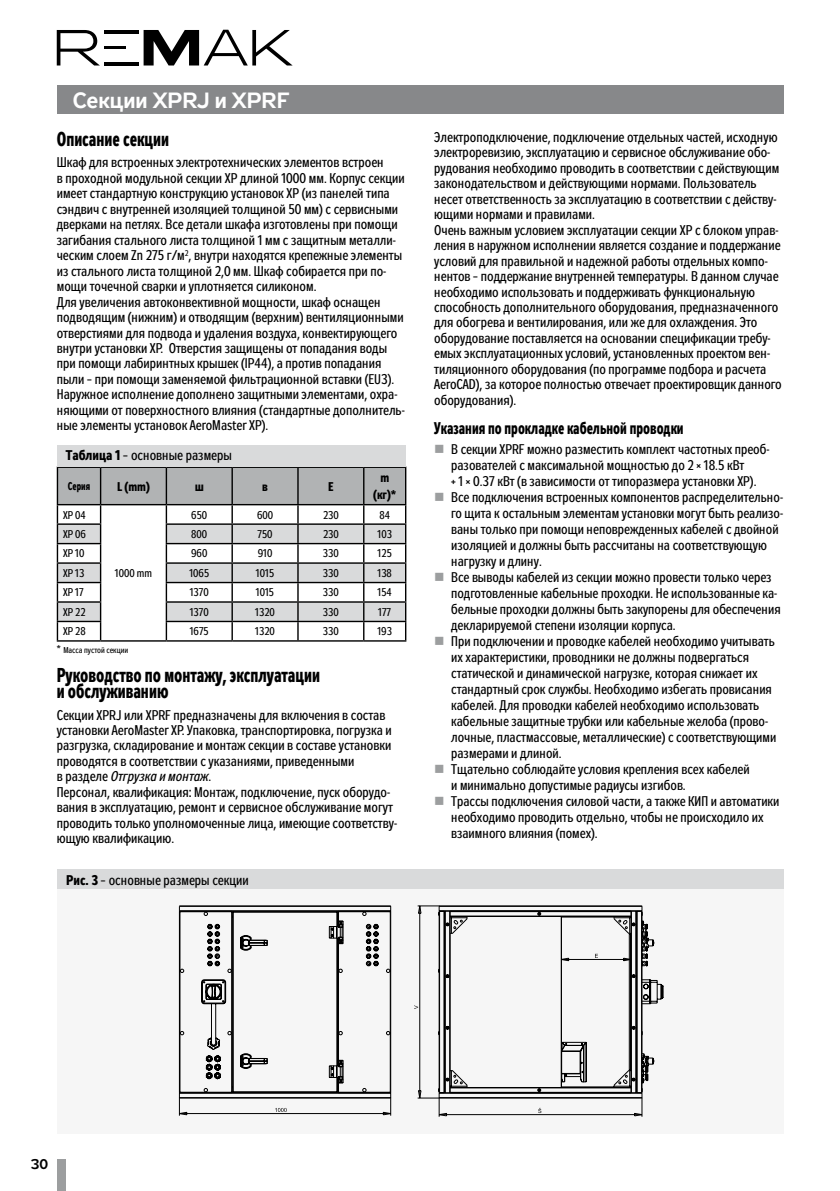
<style>
.page{position:relative;width:840px;height:1191px;background:#fff}
.page>*{position:absolute;margin:0;border:0;box-sizing:border-box;transform-origin:0 0}
.t1{font:700 22px "Zeppelin 31";color:#fff}
.t2{font:700 condensed 20px/16px "Zeppelin";color:#000;scale:.85 1}
.t3{font:700 condensed 16.8px "Zeppelin";color:#000;scale:.85 1}
.t4{font:condensed 14px/15.4px "Zeppelin";color:#000}
.t5{font:700 14px "Zeppelin 31";color:#000}
.t6{font:700 condensed 12.6px/16.8px "Zeppelin";color:#000;text-align:center}
.t7{font:condensed 11.2px "Zeppelin";color:#000}
.t8{font:700 condensed 11.2px "Zeppelin";color:#000;scale:.85 1}
.t9{font:condensed 8.4px "Zeppelin";color:#000}
.s1{font-weight:700}
.s2{font-size:11.2px}
.s3{font-style:italic}
</style>
<div class="page">
<div style="left:57px;top:1159px;width:8px;height:32px;background:#9c9e9f"></div>
<div style="left:57px;top:85px;width:725px;height:28px;background:#87888a"></div>
<hr style="left:104px;top:30px;width:35px;height:3px;background:#000">
<hr style="left:104px;top:62px;width:35px;height:3px;background:#000">
<hr style="left:104px;top:46px;width:22px;height:3px;background:#000">
<svg style="left:57px;top:30px;width:42px;height:35px"></svg>
<svg style="left:143px;top:30px;width:149px;height:35px"></svg>
<div style="left:57px;top:873px;width:725px;height:261px;background:#f6f6f6"></div>
<div style="left:57px;top:869px;width:725px;height:19px;background:#d9dadb"></div>
<svg style="left:391px;top:923px;width:272px;height:123px"></svg>
<svg style="left:179px;top:905px;width:212px;height:210px"></svg>
<svg style="left:414px;top:905px;width:240px;height:211px"></svg>
<hr style="left:57px;top:466px;width:43px;height:2px;background:#000">
<hr style="left:100px;top:466px;width:66px;height:2px;background:#000">
<hr style="left:166px;top:466px;width:66px;height:2px;background:#000">
<hr style="left:232px;top:466px;width:66px;height:2px;background:#000">
<hr style="left:298px;top:466px;width:65px;height:2px;background:#000">
<hr style="left:363px;top:466px;width:43px;height:2px;background:#000">
<svg style="left:57px;top:467px;width:349px;height:173px"></svg>
<hr style="left:57px;top:640px;width:43px;height:1px;background:#000">
<hr style="left:100px;top:640px;width:66px;height:1px;background:#000">
<hr style="left:166px;top:640px;width:66px;height:1px;background:#000">
<hr style="left:232px;top:640px;width:66px;height:1px;background:#000">
<hr style="left:298px;top:640px;width:65px;height:1px;background:#000">
<hr style="left:363px;top:640px;width:43px;height:1px;background:#000">
<div style="left:57px;top:445px;width:348px;height:21px;background:#d9dadb"></div>
<h1 class="t1" style="left:73px;top:88px;width:217px">Секции XPRJ и XPRF</h1>
<h2 class="t2" style="left:57px;top:132px;width:133px">Описание секции</h2>
<p class="t4" style="left:57px;top:155px;width:349px">Шкаф для встроенных электротехнических элементов встроен<br>в проходной модульной секции XP длиной 1000 мм. Корпус секции имеет стандартную конструкцию установок XP (из панелей типа сэндвич с внутренней изоляцией толщиной 50 мм) с сервисными дверками на петлях. Все детали шкафа изготовлены при помощи загибания стального листа толщиной 1 мм с защитным металли&shy;ческим слоем Zn 275 г/м<sup>2</sup>, внутри находятся крепежные элементы из стального листа толщиной 2,0 мм. Шкаф собирается при по&shy;мощи точечной сварки и уплотняется силиконом.<br>Для увеличения автоконвективной мощности, шкаф оснащен подводящим (нижним) и отводящим (верхним) вентиляционными отверстиями для подвода и удаления воздуха, конвектирующего внутри установки XP. Отверстия защищены от попадания воды при помощи лабиринтных крышек (IP44), а против попадания пыли – при помощи заменяемой фильтрационной вставки (EU3).<br>Наружное исполнение дополнено защитными элементами, охра&shy;няющими от поверхностного влияния (стандартные дополнитель&shy;ные элементы установок AeroMaster XP).</p>
<p class="t4" style="left:66px;top:447px;width:167px"><span class="s1">Таблица 1</span> – основные размеры</p>
<p class="t8" style="left:68px;top:480px;width:28px">Серия</p>
<p class="t6" style="left:117px;top:478px;width:34px">L (mm)</p>
<p class="t6" style="left:195px;top:478px;width:10px">ш</p>
<p class="t6" style="left:262px;top:478px;width:7px">в</p>
<p class="t6" style="left:328px;top:478px;width:7px">E</p>
<p class="t6" style="left:373px;top:469px;width:25px">m (кг)*</p>
<p class="t7" style="left:63px;top:508px;width:24px">XP 04</p>
<p class="t7" style="left:191px;top:508px;width:17px">650</p>
<p class="t7" style="left:257px;top:508px;width:18px">600</p>
<p class="t7" style="left:323px;top:508px;width:17px">230</p>
<p class="t7" style="left:379px;top:508px;width:12px">84</p>
<p class="t7" style="left:63px;top:528px;width:25px">XP 06</p>
<p class="t7" style="left:191px;top:528px;width:17px">800</p>
<p class="t7" style="left:257px;top:528px;width:16px">750</p>
<p class="t7" style="left:323px;top:528px;width:17px">230</p>
<p class="t7" style="left:377px;top:528px;width:16px">103</p>
<p class="t7" style="left:63px;top:547px;width:23px">XP 10</p>
<p class="t7" style="left:191px;top:547px;width:18px">960</p>
<p class="t7" style="left:257px;top:547px;width:16px">910</p>
<p class="t7" style="left:323px;top:547px;width:17px">330</p>
<p class="t7" style="left:377px;top:547px;width:15px">125</p>
<p class="t7" style="left:63px;top:567px;width:23px">XP 13</p>
<p class="t7" style="left:189px;top:567px;width:20px">1065</p>
<p class="t7" style="left:256px;top:567px;width:19px">1015</p>
<p class="t7" style="left:323px;top:567px;width:17px">330</p>
<p class="t7" style="left:377px;top:567px;width:16px">138</p>
<p class="t7" style="left:63px;top:586px;width:22px">XP 17</p>
<p class="t7" style="left:190px;top:586px;width:20px">1370</p>
<p class="t7" style="left:256px;top:586px;width:19px">1015</p>
<p class="t7" style="left:323px;top:586px;width:17px">330</p>
<p class="t7" style="left:377px;top:586px;width:16px">154</p>
<p class="t7" style="left:63px;top:606px;width:24px">XP 22</p>
<p class="t7" style="left:190px;top:606px;width:20px">1370</p>
<p class="t7" style="left:255px;top:606px;width:21px">1320</p>
<p class="t7" style="left:323px;top:606px;width:17px">330</p>
<p class="t7" style="left:378px;top:606px;width:14px">177</p>
<p class="t7" style="left:63px;top:625px;width:24px">XP 28</p>
<p class="t7" style="left:190px;top:625px;width:20px">1675</p>
<p class="t7" style="left:255px;top:625px;width:21px">1320</p>
<p class="t7" style="left:323px;top:625px;width:17px">330</p>
<p class="t7" style="left:377px;top:625px;width:16px">193</p>
<p class="t9" style="left:57px;top:645px;width:73px"><span class="s2">*</span> Масса пустой секции</p>
<p class="t7" style="left:115px;top:567px;width:39px">1000 mm</p>
<h2 class="t2" style="left:57px;top:667px;width:311px">Руководство по монтажу, эксплуатации и обслуживанию</h2>
<p class="t4" style="left:57px;top:707px;width:341px">Секции XPRJ или XPRF предназначены для включения в состав установки AeroMaster XP. Упаковка, транспортировка, погрузка и разгрузка, складирование и монтаж секции в составе установки проводятся в соответствии с указаниями, приведенными<br>в разделе <span class="s3">Отгрузка и монтаж</span>.<br>Персонал, квалификация: Монтаж, подключение, пуск оборудо&shy;вания в эксплуатацию, ремонт и сервисное обслуживание могут проводить только уполномоченные лица, имеющие соответству&shy;ющую квалификацию.</p>
<p class="t4" style="left:66px;top:872px;width:184px"><span class="s1">Рис. 3</span> – основные размеры секции</p>
<p class="t4" style="left:434px;top:129px;width:349px">Электроподключение, подключение отдельных частей, исходную электроревизию, эксплуатацию и сервисное обслуживание обо&shy;рудования необходимо проводить в соответствии с действующим законодательством и действующими нормами. Пользователь несет ответственность за эксплуатацию в соответствии с действу&shy;ющими нормами и правилами.<br>Очень важным условием эксплуатации секции XP с блоком управ&shy;ления в наружном исполнении является создание и поддержание условий для правильной и надежной работы отдельных компо&shy;нентов – поддержание внутренней температуры. В данном случае необходимо использовать и поддерживать функциональную способность дополнительного оборудования, предназначенного для обогрева и вентилирования, или же для охлаждения. Это оборудование поставляется на основании спецификации требу&shy;емых эксплуатационных условий, установленных проектом вен&shy;тиляционного оборудования (по программе подбора и расчета AeroCAD), за которое полностью отвечает проектировщик данного оборудования).</p>
<p class="t3" style="left:434px;top:418px;width:295px">Указания по прокладке кабельной проводки</p>
<p class="t4" style="left:451px;top:441px;width:333px;line-height:16px">В секции XPRF можно разместить комплект частотных преоб&shy;разователей с максимальной мощностью до 2 × 18.5 кВт<br>+ 1 × 0.37 кВт (в зависимости от типоразмера установки XP).<br>Все подключения встроенных компонентов распределительно&shy;го щита к остальным элементам установки могут быть реализо&shy;ваны только при помощи неповрежденных кабелей с двойной изоляцией и должны быть рассчитаны на соответствующую нагрузку и длину.<br>Все выводы кабелей из секции можно провести только через подготовленные кабельные проходки. Не использованные ка&shy;бельные проходки должны быть закупорены для обеспечения декларируемой степени изоляции корпуса.<br>При подключении и проводке кабелей необходимо учитывать их характеристики, проводники не должны подвергаться статической и динамической нагрузке, которая снижает их стандартный срок службы. Необходимо избегать провисания кабелей. Для проводки кабелей необходимо использовать кабельные защитные трубки или кабельные желоба (прово&shy;лочные, пластмассовые, металлические) с соответствующими размерами и длиной.<br>Тщательно соблюдайте условия крепления всех кабелей<br>и минимально допустимые радиусы изгибов.<br>Трассы подключения силовой части, а также КИП и автоматики необходимо проводить отдельно, чтобы не происходило их взаимного влияния (помех).</p>
<p class="t5" style="left:31px;top:1156px;width:19px">30</p>
</div>
